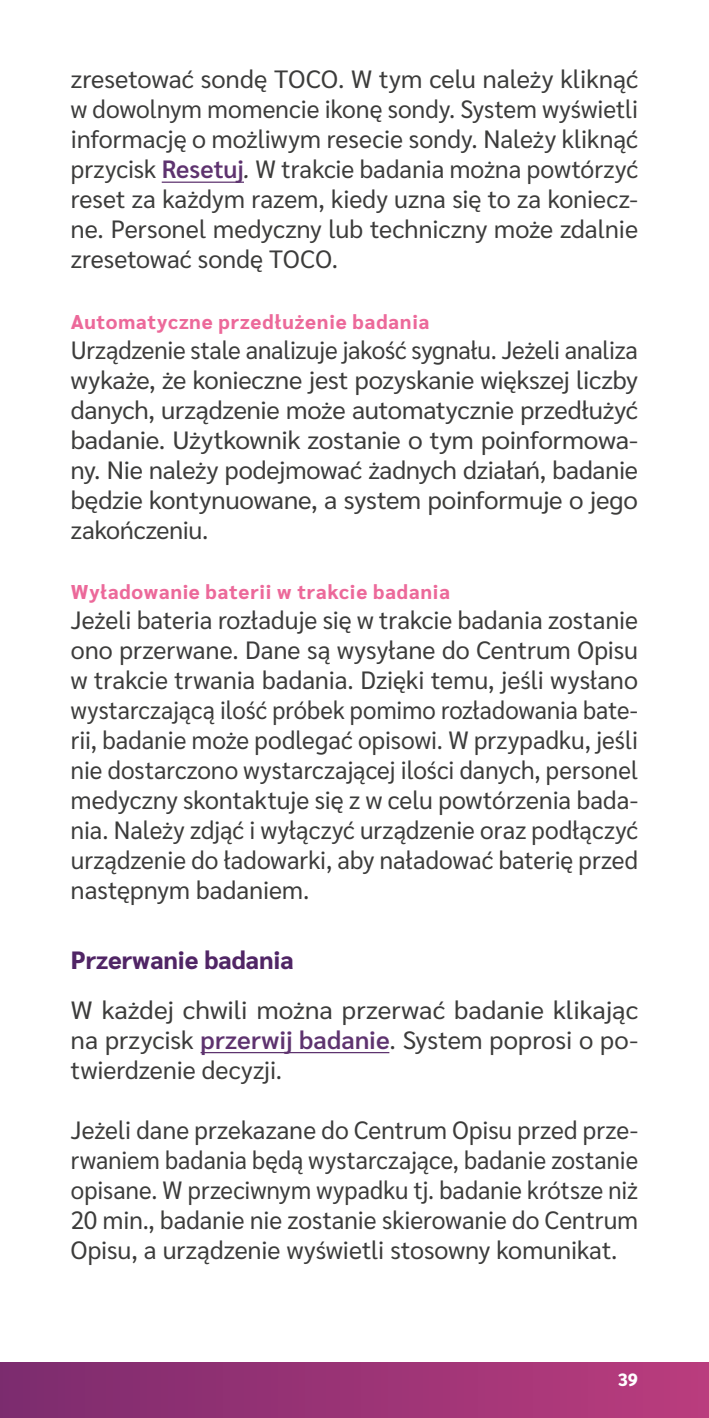
<style>
.page{position:relative;width:709px;height:1418px;background:#fff}
.page>*{position:absolute;margin:0;border:0;box-sizing:border-box;transform-origin:0 0}
.p{font:25px/30px "Sarabun";color:#3c3c3b;text-align:justify}
.p_no_indent{font:25px/30px "Sarabun";letter-spacing:.005em;color:#3c3c3b;text-align:justify}
.p-2{font:25px/30px "Sarabun";color:#3c3c3b;text-align:justify;scale:1.05 1}
.t1{font:800 25px "Sarabun";color:#502565}
.p_h4{font:800 20px "Sarabun";letter-spacing:.04em;color:#ec699a}
.t2{font:800 17.75px "Sarabun";color:#fff}
.s1{font-weight:600;color:#5e336f}
.s2{font-style:italic}
</style>
<div class="page">
<div style="left:0;top:1361px;width:709px;height:56px;background:linear-gradient(to right,#7c2b6e,#ba3c7d)"></div>
<hr style="left:162px;top:181px;width:82px;height:2px;background:#5e336f">
<hr style="left:200px;top:1051px;width:189px;height:2px;background:#5e336f">
<p class="p" style="left:71px;top:65px;width:568px">zresetować sondę TOCO. W tym celu należy kliknąć w dowolnym momencie ikonę sondy. System wyświetli informację o możliwym resecie sondy. Należy kliknąć przycisk <span class="s1">Resetuj</span><span class="s2">.</span> W trakcie badania można powtórzyć reset za każdym razem, kiedy uzna się to za koniecz&shy;ne. Personel medyczny lub techniczny może zdalnie zresetować sondę TOCO.</p>
<p class="p_h4" style="left:71px;top:310px;width:360px">Automatyczne przedłużenie badania</p>
<p class="p" style="left:71px;top:335px;width:568px">Urządzenie stale analizuje jakość sygnału. Jeżeli analiza wykaże, że konieczne jest pozyskanie większej liczby danych, urządzenie może automatycznie przedłużyć badanie. Użytkownik zostanie o tym poinformowa&shy;ny. Nie należy podejmować żadnych działań, badanie będzie kontynuowane, a system poinformuje o jego zakończeniu.</p>
<p class="p_h4" style="left:71px;top:580px;width:380px">Wyładowanie baterii w trakcie badania</p>
<p class="p_no_indent" style="left:71px;top:605px;width:568px">Jeżeli bateria rozładuje się w trakcie badania zostanie ono przerwane. Dane są wysyłane do Centrum Opisu w trakcie trwania badania. Dzięki temu, jeśli wysłano wystarczającą ilość próbek pomimo rozładowania bate&shy;rii, badanie może podlegać opisowi. W przypadku, jeśli nie dostarczono wystarczającej ilości danych, personel medyczny skontaktuje się z w celu powtórzenia bada&shy;nia. Należy zdjąć i wyłączyć urządzenie oraz podłączyć urządzenie do ładowarki, aby naładować baterię przed następnym badaniem.</p>
<p class="t1" style="left:71px;top:945px;width:224px">Przerwanie badania</p>
<p class="p-2" style="left:71px;top:995px;width:541px">W każdej chwili można przerwać badanie klikając na przycisk <span class="s1">przerwij badanie</span>. System poprosi o po&shy;twierdzenie decyzji.</p>
<p class="p" style="left:71px;top:1115px;width:568px">Jeżeli dane przekazane do Centrum Opisu przed prze&shy;rwaniem badania będą wystarczające, badanie zostanie opisane. W przeciwnym wypadku tj. badanie krótsze niż 20 min., badanie nie zostanie skierowanie do Centrum Opisu, a urządzenie wyświetli stosowny komunikat.</p>
<p class="t2" style="left:617px;top:1368px;width:22px">39</p>
</div>
